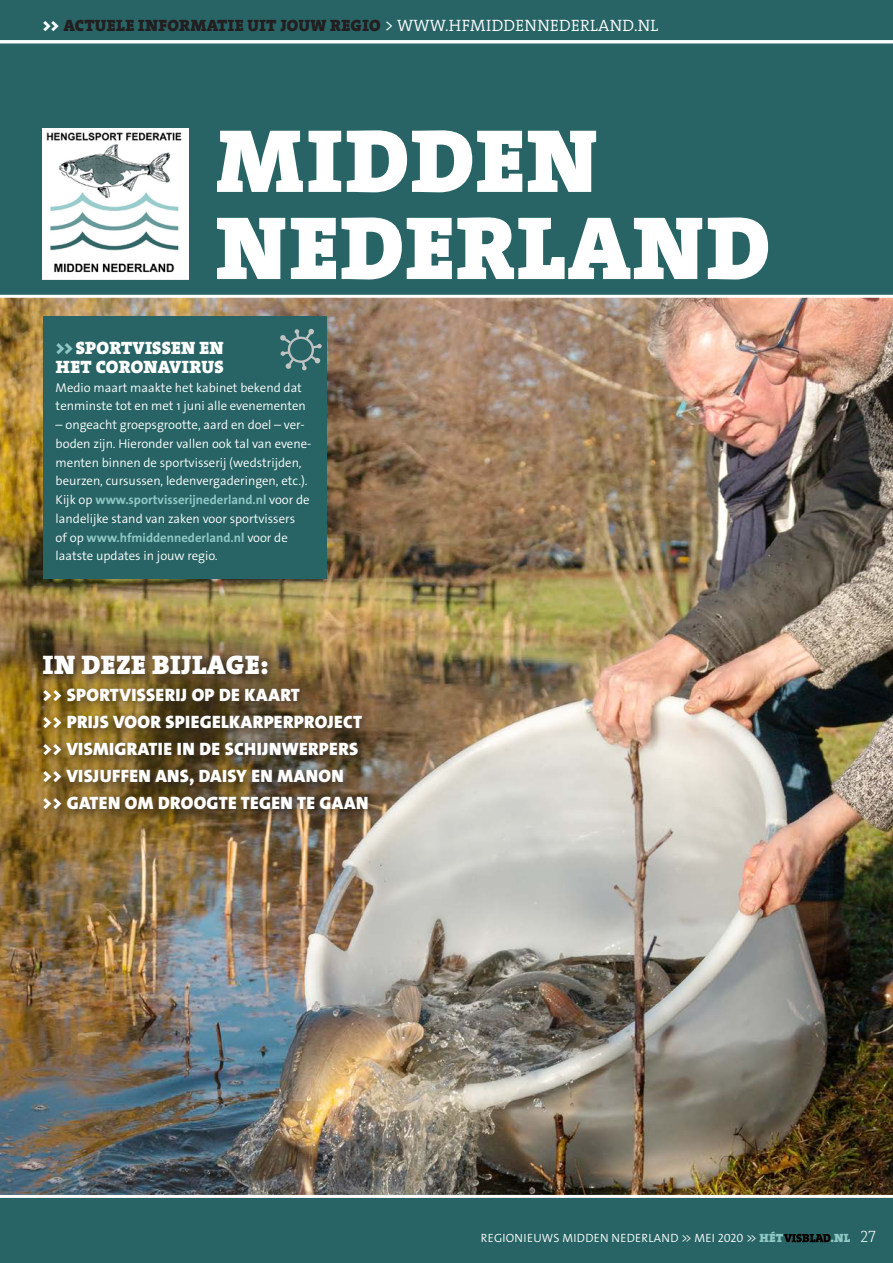
<style>
.page{position:relative;width:893px;height:1263px;background:#fff}
.page>*{position:absolute;margin:0;border:0;box-sizing:border-box;transform-origin:0 0}
.t1{font:90.6px/87.2px "The Serif HP9 Blk";letter-spacing:.015em;color:#fff}
.t2{font:27px "The Serif HP9 Blk";letter-spacing:.015em;color:#fff}
.t3{font:900 18px/27px "The Sans Os F";letter-spacing:.02em;color:#fff}
.t4{font:18px/18.8px "The Serif HP9 Blk";letter-spacing:.015em;color:#fff}
.t5{font:16.5px "The Serif HP9 Blk";letter-spacing:.015em;color:#231f20}
.t6{font:300 12.75px/18.8px "The Sans Os F";color:#fff}
.t7{font:300 12px "The Sans Os F";letter-spacing:.02em;color:#fff}
.t8{font:12px "The Serif HP9 Blk";color:#8fc8c5}
.s1{color:#fff}
.s2{font-family:"The Serif HP4 Se Lig";color:#fff}
.s3{color:#8fc8c5}
.s4{font-weight:700;color:#8fc8c5}
.s5{font-family:"The Serif HP9 Blk";font-weight:400;color:#8fc8c5}
.s6{font-family:"The Serif HP2 Ex Lig";font-size:16.5px;color:#fff}
</style>
<div class="page">
<div style="left:0;top:0;width:893px;height:295px;background:#286465"></div>
<div style="left:0;top:1198px;width:893px;height:65px;background:#286465"></div>
<img style="left:43px;top:128px;width:146px;height:151px">
<svg style="left:784px;top:1234px;width:47px;height:8px"></svg>
<img style="left:0;top:298px;width:893px;height:897px">
<div style="left:43px;top:316px;width:284px;height:263px;background:#286465"></div>
<svg style="left:280px;top:328px;width:42px;height:43px"></svg>
<hr style="left:0;top:40px;width:893px;height:3px;background:#fff">
<div style="left:37px;top:649px;width:343px;height:172px;background:#231f20;opacity:.75"></div>
<p class="t5" style="left:43px;top:15px;width:617px"><span class="s1">&gt;&gt;</span> ACTUELE INFORMATIE UIT JOUW REGIO <span class="s2">&gt; WWW.HFMIDDENNEDERLAND.NL</span></p>
<h1 class="t1" style="left:216px;top:117px;width:556px">MIDDEN<br>NEDERLAND</h1>
<h3 class="t4" style="left:56px;top:338px;width:169px"><span class="s3">&gt;&gt;</span>SPORTVISSEN EN<br>HET CORONAVIRUS</h3>
<p class="t6" style="left:56px;top:378px;width:252px">Medio maart maakte het kabinet bekend dat tenminste tot en met 1 juni alle evenementen</p>
<p class="t6" style="left:56px;top:415px;width:257px">– ongeacht groepsgrootte, aard en doel – ver&shy;boden zijn. Hieronder vallen ook tal van evene&shy;menten binnen de sportvisserij (wedstrijden, beurzen, cursussen, ledenvergaderingen, etc.).<br>Kijk op <span class="s4">www.sportvisserijnederland.nl</span> voor de landelijke stand van zaken voor sportvissers<br>of op <span class="s4">www.hfmiddennederland.nl</span> voor de laatste updates in jouw regio.</p>
<h2 class="t2" style="left:43px;top:646px;width:227px">IN DEZE BIJLAGE:</h2>
<h3 class="t3" style="left:43px;top:682px;width:327px">&gt;&gt; SPORTVISSERIJ OP DE KAART<br>&gt;&gt; PRIJS VOOR SPIEGELKARPERPROJECT &gt;&gt; VISMIGRATIE IN DE SCHIJNWERPERS &gt;&gt; VISJUFFEN ANS, DAISY EN MANON<br>&gt;&gt; GATEN OM DROOGTE TEGEN TE GAAN</h3>
<p class="t7" style="left:481px;top:1230px;width:304px">REGIONIEUWS MIDDEN NEDERLAND &gt;&gt; MEI 2020 &gt;&gt; <span class="s5">HÉT</span></p>
<p class="t8" style="left:830px;top:1230px;width:47px">.NL <span class="s6">27</span></p>
</div>
